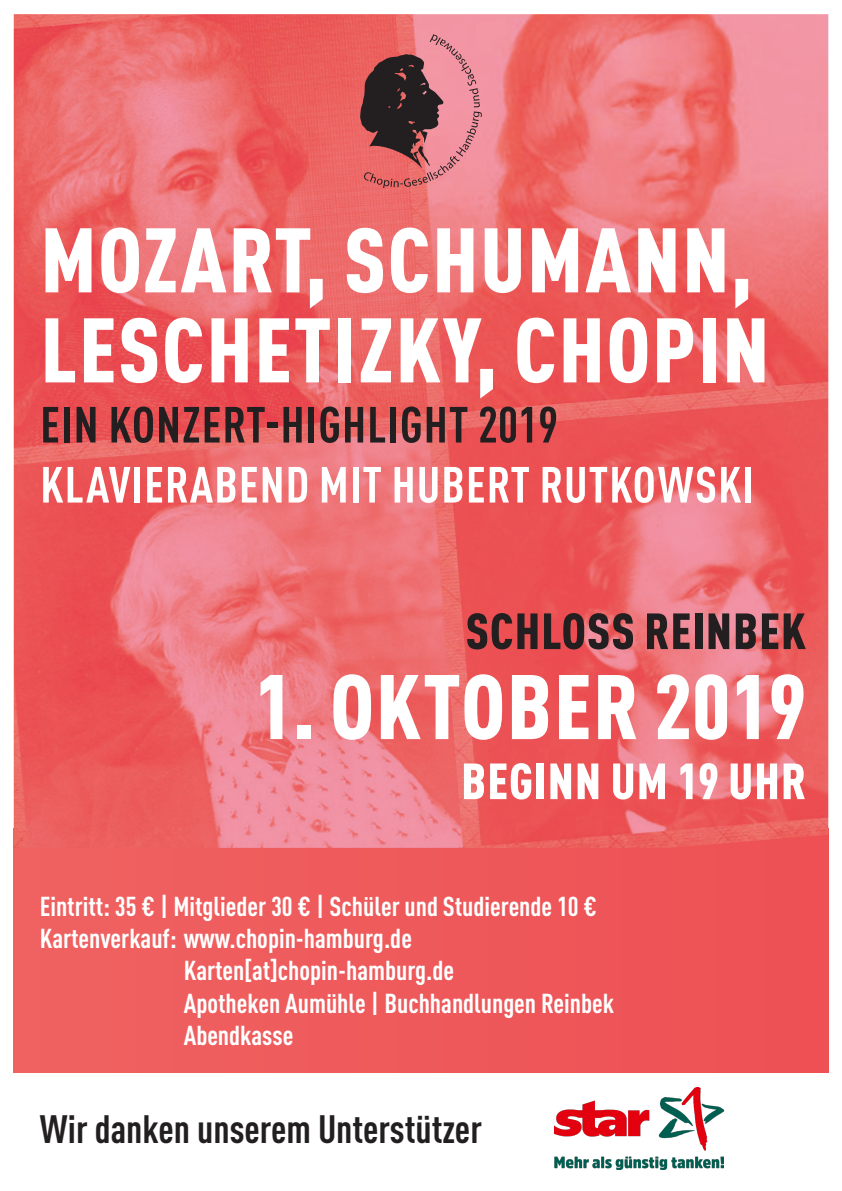
<style>
.page{position:relative;width:842px;height:1191px;background:#fff}
.page>*{position:absolute;margin:0;border:0;box-sizing:border-box;transform-origin:0 0}
.t1{font:900 condensed 90px/90px "DIN Pro";letter-spacing:.02em;color:#fff}
.t2{font:700 condensed 50px "DIN Pro";letter-spacing:.02em;color:#fff}
.t3{font:700 condensed 50px "DIN Pro";letter-spacing:.02em;color:#231f20}
.t4{font:900 condensed 50px "DIN Pro";letter-spacing:.02em;color:#231f20}
.t5{font:900 condensed 50px "DIN Pro";letter-spacing:.02em;color:#fff}
.t6{font:700 condensed 39px "DIN Pro";color:#231f20}
.t7{font:700 condensed 27px "DIN Pro";color:#fff}
</style>
<div class="page">
<div style="left:14px;top:828px;width:814px;height:244px;background:#ee595b"></div>
<img style="left:14px;top:14px;width:814px;height:834px">
<img style="left:555px;top:1087px;width:169px;height:82px">
<svg style="left:360px;top:34px;width:122px;height:154px;background:#ab6267"></svg>
<p class="t1" style="left:41px;top:207px;width:730px">MOZART, SCHUMANN,<br>LESCHETIZKY, CHOPIN</p>
<p class="t3" style="left:40px;top:387px;width:519px">EIN KONZERT-HIGHLIGHT 2019</p>
<p class="t2" style="left:40px;top:447px;width:715px">KLAVIERABEND MIT HUBERT RUTKOWSKI</p>
<p class="t4" style="left:466px;top:592px;width:342px">SCHLOSS REINBEK</p>
<p class="t1" style="left:254px;top:653px;width:554px">1. OKTOBER 2019</p>
<p class="t5" style="left:461px;top:742px;width:346px">BEGINN UM 19 UHR</p>
<p class="t7" style="left:40px;top:885px;width:559px">Eintritt: 35 € | Mitglieder 30 € | Schüler und Studierende 10 €</p>
<p class="t7" style="left:40px;top:918px;width:374px">Kartenverkauf: www.chopin-hamburg.de</p>
<p class="t7" style="left:184px;top:950px;width:272px">Karten[at]chopin-hamburg.de</p>
<p class="t7" style="left:184px;top:982px;width:432px">Apotheken Aumühle | Buchhandlungen Reinbek</p>
<p class="t7" style="left:184px;top:1015px;width:111px">Abendkasse</p>
<p class="t6" style="left:40px;top:1099px;width:444px">Wir danken unserem Unterstützer</p>
</div>
